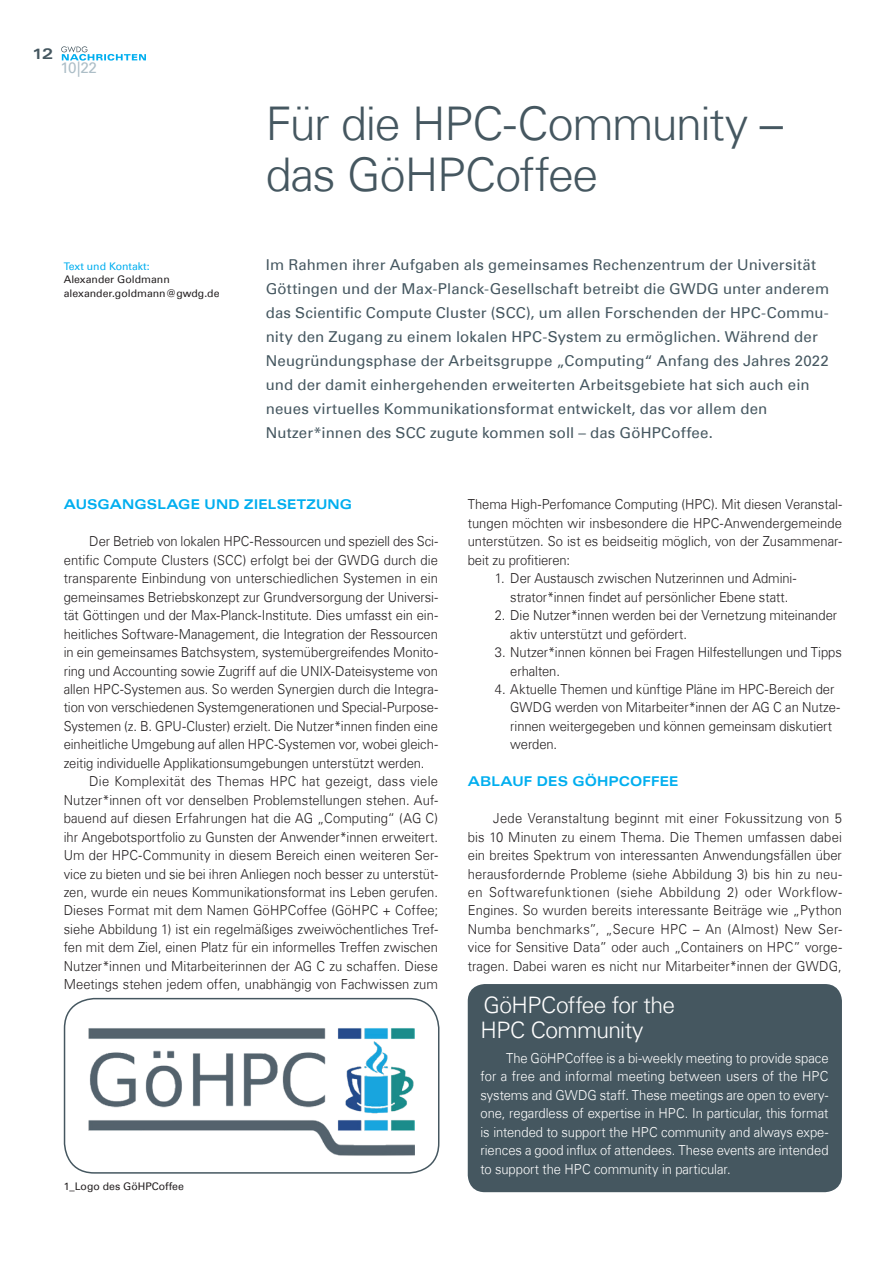
<style>
.page{position:relative;width:893px;height:1263px;background:#fff}
.page>*{position:absolute;margin:0;border:0;box-sizing:border-box;transform-origin:0 0}
.t1{font:300 46.5px/51px "Univers Com 45";letter-spacing:-.025em;color:#455760}
.t2{font:300 22.8px/24.9px "Univers Com 45";letter-spacing:-.025em;color:#fff}
.t3{font:15.3px "Univers Com 55 Roman";color:#adbec7}
.t4{font:15px/24px "Univers Com 55 Roman";letter-spacing:.01em;color:#455760}
.t5{font:15px "Univers Com 63 Bold Ext";color:#455760}
.t6{font:300 13.8px/18.5px "Univers Com 45";letter-spacing:-.005em;color:#231f20;scale:.94 1}
.t7{font:300 13.8px/18.5px "Univers Com 45";letter-spacing:-.005em;color:#fff;text-align:justify;scale:.94 1}
.t8{font:300 13.8px "Univers Com 45";letter-spacing:.015em;color:#231f20;scale:.94 1}
.t9{font:13.5px "Univers Com 63 Bold Ext";letter-spacing:.015em;color:#00aeef;scale:.94 1}
.t10{font:10.5px/13.5px "Univers Com 55 Roman";color:#231f20}
.t11{font:10.5px "Univers Com 55 Roman";color:#00aeef}
</style>
<div class="page">
<svg style="left:61px;top:46px;width:85px;height:15px"></svg>
<div style="left:468px;top:984px;width:374px;height:208px;background:#455760;border-radius:17px"></div>
<img style="left:88px;top:1028px;width:326px;height:128px">
<div style="left:64px;top:998px;width:375px;height:176px;border:2px solid #455760;border-radius:30px"></div>
<p class="t5" style="left:32px;top:45px;width:22px">12</p>
<p class="t3" style="left:61px;top:58px;width:38px">10|22</p>
<h1 class="t1" style="left:266px;top:98px;width:519px">Für die HPC-Community – das GöHPCoffee</h1>
<p class="t11" style="left:64px;top:259px;width:87px">Text und Kontakt:</p>
<p class="t10" style="left:64px;top:273px;width:157px">Alexander Goldmann alexander.goldmann@gwdg.de</p>
<p class="t4" style="left:266px;top:252px;width:565px">Im Rahmen ihrer Aufgaben als gemeinsames Rechenzentrum der Universität Göttingen und der Max-Planck-Gesellschaft betreibt die GWDG unter anderem das Scientific Compute Cluster (SCC), um allen Forschenden der HPC-Commu&shy;nity den Zugang zu einem lokalen HPC-System zu ermöglichen. Während der Neugründungsphase der Arbeitsgruppe „Computing“ Anfang des Jahres 2022 und der damit einhergehenden erweiterten Arbeitsgebiete hat sich auch ein neues virtuelles Kommunikationsformat entwickelt, das vor allem den Nutzer*innen des SCC zugute kommen soll – das GöHPCoffee.</p>
<p class="t9" style="left:64px;top:497px;width:308px">AUSGANGSLAGE UN D ZI ELSETZUNG</p>
<p class="t6" style="left:89px;top:532px;width:372px">Der Betrieb von lokalen HPC-Ressourcen und speziell des Sci-</p>
<p class="t6" style="left:64px;top:551px;width:400px">entific Compute Clusters (SCC) erfolgt bei der GWDG durch die</p>
<p class="t6" style="left:64px;top:569px;width:400px">transparente Einbindung von unterschiedlichen Systemen in ein</p>
<p class="t6" style="left:64px;top:588px;width:400px">gemeinsames Betriebskonzept zur Grundversorgung der Universi-</p>
<p class="t6" style="left:64px;top:606px;width:400px">tät Göttingen und der Max-Planck-Institute. Dies umfasst ein ein-</p>
<p class="t6" style="left:64px;top:624px;width:400px">heitliches Software-Management, die Integration der Ressourcen</p>
<p class="t6" style="left:64px;top:643px;width:400px">in ein gemeinsames Batchsystem, systemübergreifendes Monito-</p>
<p class="t6" style="left:64px;top:661px;width:400px">ring und Accounting sowie Zugriff auf die UNIX-Dateisysteme von</p>
<p class="t6" style="left:64px;top:680px;width:400px">allen HPC-Systemen aus. So werden Synergien durch die Integra-</p>
<p class="t6" style="left:64px;top:698px;width:400px">tion von verschiedenen Systemgenerationen und Special-Purpose-</p>
<p class="t6" style="left:64px;top:717px;width:400px">Systemen (z. B. GPU-Cluster) erzielt. Die Nutzer*innen finden eine</p>
<p class="t6" style="left:64px;top:735px;width:400px">einheitliche Umgebung auf allen HPC-Systemen vor, wobei gleich-</p>
<p class="t6" style="left:64px;top:754px;width:385px">zeitig individuelle Applikationsumgebungen unterstützt werden.</p>
<p class="t8" style="left:89px;top:773px;width:372px">Die Komplexität des Themas HPC hat gezeigt, dass viele</p>
<p class="t6" style="left:64px;top:790px;width:400px">Nutzer*innen oft vor denselben Problemstellungen stehen. Auf-</p>
<p class="t6" style="left:64px;top:809px;width:400px">bauend auf diesen Erfahrungen hat die AG „Computing“ (AG C)</p>
<p class="t6" style="left:64px;top:827px;width:400px">ihr Angebotsportfolio zu Gunsten der Anwender*innen erweitert.</p>
<p class="t6" style="left:64px;top:846px;width:400px">Um der HPC-Community in diesem Bereich einen weiteren Ser-</p>
<p class="t6" style="left:64px;top:864px;width:400px">vice zu bieten und sie bei ihren Anliegen noch besser zu unterstüt-</p>
<p class="t6" style="left:64px;top:883px;width:400px">zen, wurde ein neues Kommunikationsformat ins Leben gerufen.</p>
<p class="t6" style="left:64px;top:901px;width:400px">Dieses Format mit dem Namen GöHPCoffee (GöHPC + Coffee;</p>
<p class="t6" style="left:64px;top:920px;width:400px">siehe Abbildung 1) ist ein regelmäßiges zweiwöchentliches Tref-</p>
<p class="t6" style="left:64px;top:938px;width:400px">fen mit dem Ziel, einen Platz für ein informelles Treffen zwischen</p>
<p class="t6" style="left:64px;top:957px;width:399px">Nutzer*innen und Mitarbeiterinnen der AG C zu schaffen. Diese</p>
<p class="t6" style="left:64px;top:975px;width:400px">Meetings stehen jedem offen, unabhängig von Fachwissen zum</p>
<p class="t10" style="left:64px;top:1180px;width:122px">1_Logo des GöHPCoffee</p>
<p class="t6" style="left:468px;top:495px;width:400px;text-align:justify">Thema High-Perfomance Computing (HPC). Mit diesen Veranstal&shy;tungen möchten wir insbesondere die HPC-Anwendergemeinde unterstützen. So ist es beidseitig möglich, von der Zusammenar&shy;beit zu profitieren:</p>
<p class="t6" style="left:495px;top:569px;width:322px;text-align:center">1. Der Austausch zwischen Nutzerinnen und Admini&shy;strator*innen findet auf persönlicher Ebene statt.</p>
<p class="t6" style="left:510px;top:606px;width:349px;text-indent:-16px">2. Die Nutzer*innen werden bei der Vernetzung miteinander aktiv unterstützt und gefördert.</p>
<p class="t6" style="left:510px;top:643px;width:354px;text-indent:-16px">3. Nutzer*innen können bei Fragen Hilfestellungen und Tipps erhalten.</p>
<p class="t6" style="left:510px;top:680px;width:352px;text-indent:-16px">4. Aktuelle Themen und künftige Pläne im HPC-Bereich der GWDG werden von Mitarbeiter*innen der AG C an Nutze&shy;rinnen weitergegeben und können gemeinsam diskutiert werden.</p>
<p class="t9" style="left:468px;top:774px;width:226px">ABLAUF DES GÖHPCOFFEE</p>
<p class="t6" style="left:468px;top:809px;width:400px;text-align:justify;text-indent:26px">Jede Veranstaltung beginnt mit einer Fokussitzung von 5 bis 10 Minuten zu einem Thema. Die Themen umfassen dabei ein breites Spektrum von interessanten Anwendungsfällen über herausfordernde Probleme (siehe Abbildung 3) bis hin zu neu&shy;en Softwarefunktionen (siehe Abbildung 2) oder Workflow-Engines. So wurden bereits interessante Beiträge wie „Python Numba benchmarks”, „Secure HPC – An (Almost) New Ser&shy;vice for Sensitive Data” oder auch „Containers on HPC” vorge&shy;tragen. Dabei waren es nicht nur Mitarbeiter*innen der GWDG,</p>
<h2 class="t2" style="left:480px;top:993px;width:196px">GöHPCoffee for the<br>HPC Community</h2>
<p class="t7" style="left:480px;top:1049px;width:372px;text-indent:26px">The GöHPCoffee is a bi-weekly meeting to provide space for a free and informal meeting between users of the HPC systems and GWDG staff. These meetings are open to every&shy;one, regardless of expertise in HPC. In particular, this format is intended to support the HPC community and always expe&shy;riences a good influx of attendees. These events are intended to support the HPC community in particular.</p>
</div>
